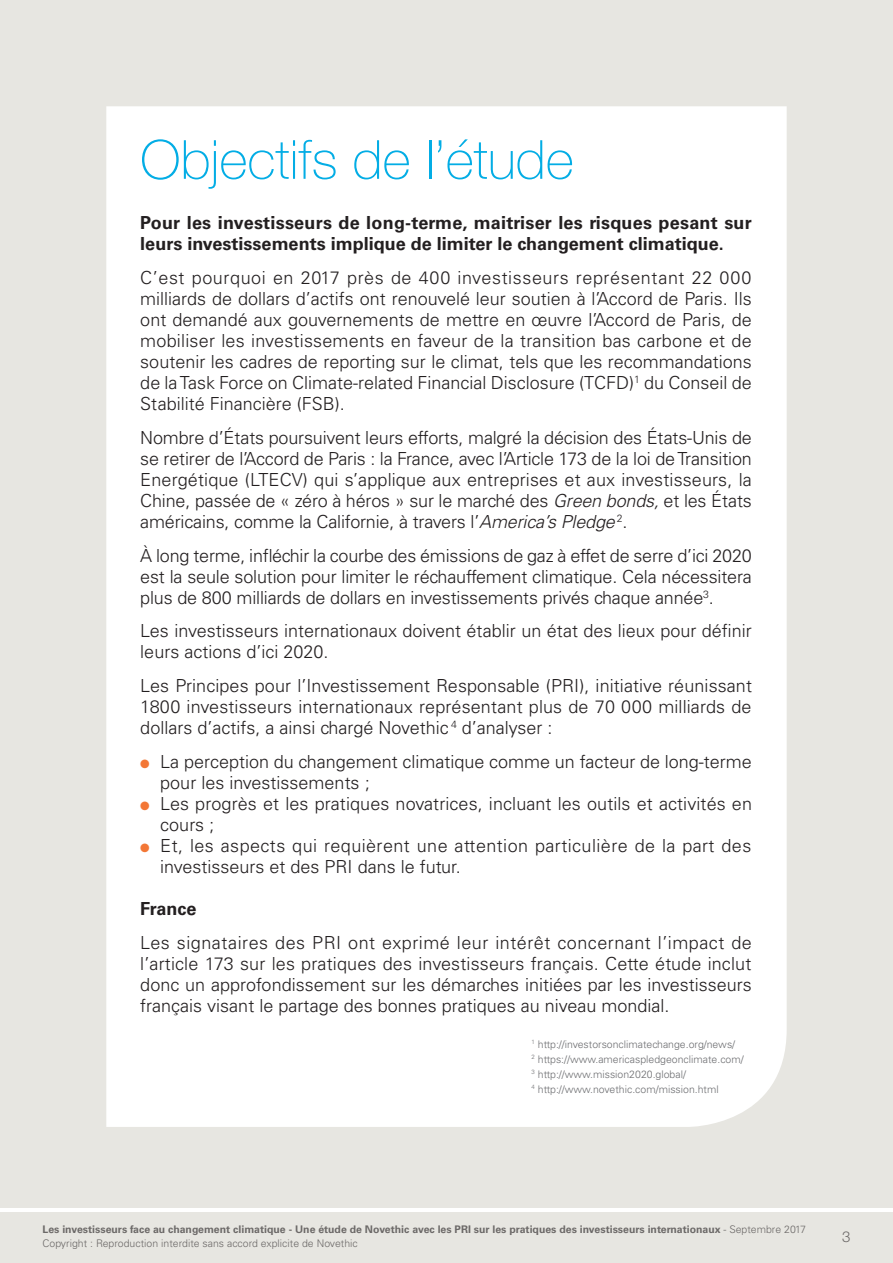
<style>
.page{position:relative;width:893px;height:1263px;background:#fff}
.page>*{position:absolute;margin:0;border:0;box-sizing:border-box;transform-origin:0 0}
.t1{font:100 54px "Helvetica Neue LT Pro";color:#03ade5}
.t2{font:300 18px/21px "Univers LT Std";color:#231f20;text-align:justify}
.t3{font:700 18px/21px "Univers LT Std";color:#231f20}
.t4{font:300 18px/21px "Univers LT Std";letter-spacing:.025em;color:#231f20}
.t5{font:300 15px "Helvetica Neue LT Pro";color:#6c6968}
.t6{font:300 10.5px "Univers LT Std";color:#6c6d70}
.t7{font:700 10.5px "Univers LT Std";color:#6c6968}
.t8{font:300 10.5px "Univers LT Std";color:#6c6968}
.s1{font-style:italic}
.s2{color:#f37736}
.s3{font-weight:300}
</style>
<div class="page">
<div style="left:0;top:1212px;width:893px;height:51px;background:#e7e6e1"></div>
<div style="left:0;top:0;width:893px;height:1208px;background:#e7e6e1"></div>
<div style="left:106px;top:106px;width:681px;height:1021px;background:#fff"></div>
<p class="t1" style="left:140px;top:129px;width:435px">Objectifs de l’étude</p>
<p class="t3" style="left:140px;top:213px;width:613px">Pour les investisseurs de long-terme, maitriser les risques pesant sur leurs investissements implique de limiter le changement climatique.</p>
<p class="t2" style="left:140px;top:267px;width:613px">C’est pourquoi en 2017 près de 400 investisseurs représentant 22 000 milliards de dollars d’actifs ont renouvelé leur soutien à l’Accord de Paris. Ils ont demandé aux gouvernements de mettre en œuvre l’Accord de Paris, de mobiliser les investissements en faveur de la transition bas carbone et de soutenir les cadres de reporting sur le climat, tels que les recommandations de la Task Force on Climate-related Financial Disclosure (TCFD)<sup>1</sup> du Conseil de Stabilité Financière (FSB).</p>
<p class="t2" style="left:140px;top:427px;width:613px">Nombre d’États poursuivent leurs efforts, malgré la décision des États-Unis de se retirer de l’Accord de Paris : la France, avec l’Article 173 de la loi de Transition Energétique (LTECV) qui s’applique aux entreprises et aux investisseurs, la Chine, passée de « zéro à héros » sur le marché des <span class="s1">Green bonds,</span> et les États américains, comme la Californie, à travers l’<span class="s1">America’s Pledge</span> <sup>2</sup>.</p>
<p class="t2" style="left:140px;top:545px;width:613px">À long terme, infléchir la courbe des émissions de gaz à effet de serre d’ici 2020 est la seule solution pour limiter le réchauffement climatique. Cela nécessitera plus de 800 milliards de dollars en investissements privés chaque année<sup>3</sup>.</p>
<p class="t2" style="left:140px;top:620px;width:613px">Les investisseurs internationaux doivent établir un état des lieux pour définir leurs actions d’ici 2020.</p>
<p class="t2" style="left:140px;top:675px;width:613px">Les Principes pour l’Investissement Responsable (PRI), initiative réunissant 1800 investisseurs internationaux représentant plus de 70 000 milliards de dollars d’actifs, a ainsi chargé Novethic <sup>4</sup> d’analyser :</p>
<p class="t2" style="left:160px;top:751px;width:593px;text-indent:-20px"><span class="s2">●</span> La perception du changement climatique comme un facteur de long-terme pour les investissements ;</p>
<p class="t2" style="left:160px;top:793px;width:593px;text-indent:-20px"><span class="s2">●</span> Les progrès et les pratiques novatrices, incluant les outils et activités en cours ;</p>
<p class="t4" style="left:160px;top:835px;width:593px;text-indent:-20px"><span class="s2">●</span> Et, les aspects qui requièrent une attention particulière de la part des investisseurs et des PRI dans le futur.</p>
<p class="t3" style="left:140px;top:898px;width:58px">France</p>
<p class="t2" style="left:140px;top:932px;width:613px">Les signataires des PRI ont exprimé leur intérêt concernant l’impact de l’article 173 sur les pratiques des investisseurs français. Cette étude inclut donc un approfondissement sur les démarches initiées par les investisseurs français visant le partage des bonnes pratiques au niveau mondial.</p>
<p class="t6" style="left:531px;top:1038px;width:205px"><sup>1</sup> http://investorsonclimatechange.org/news/</p>
<p class="t6" style="left:531px;top:1053px;width:214px"><sup>2</sup> https://www.americaspledgeonclimate.com/</p>
<p class="t6" style="left:531px;top:1068px;width:156px"><sup>3</sup> http://www.mission2020.global/</p>
<p class="t6" style="left:531px;top:1083px;width:189px"><sup>4</sup> http://www.novethic.com/mission.html</p>
<p class="t7" style="left:43px;top:1223px;width:765px">Les investisseurs face au changement climatique - Une étude de Novethic avec les PRI sur les pratiques des investisseurs internationaux <span class="s3">- Septembre 2017</span></p>
<p class="t8" style="left:43px;top:1237px;width:317px">Copyright : Reproduction interdite sans accord explicite de Novethic</p>
<p class="t5" style="left:842px;top:1228px;width:10px">3</p>
</div>
